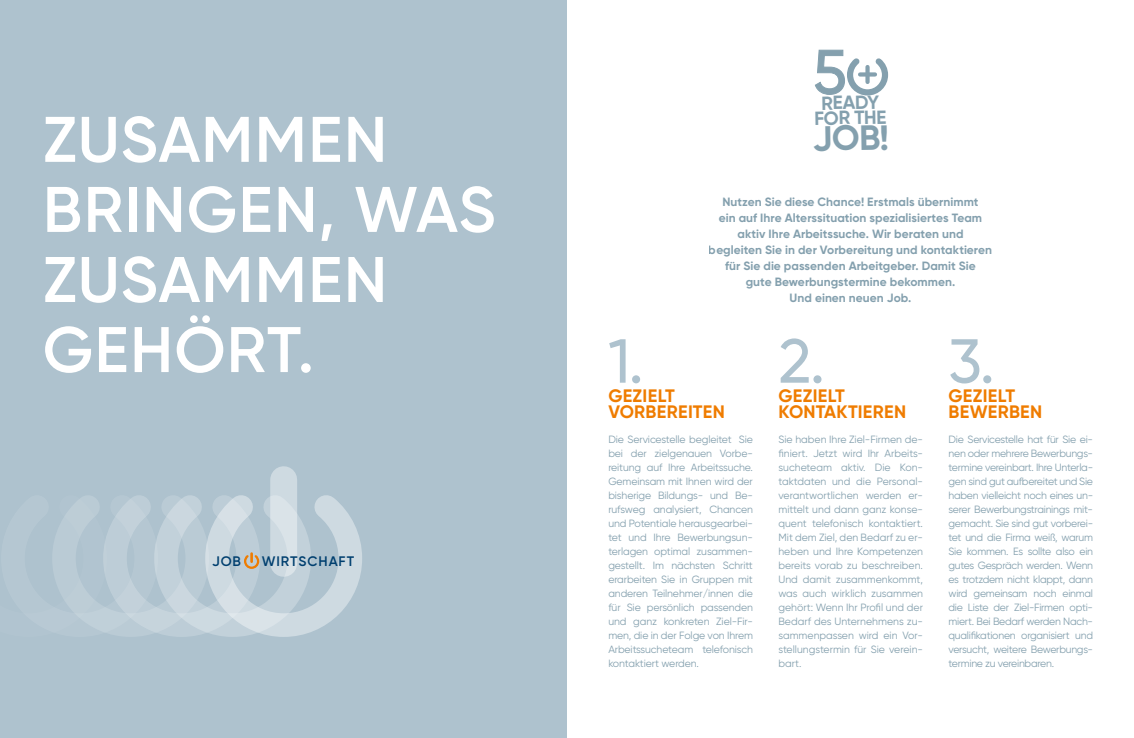
<style>
.page{position:relative;width:1134px;height:738px;background:#fff}
.page>*{position:absolute;margin:0;border:0;box-sizing:border-box;transform-origin:0 0}
.t1{font:600 64.2px/70px "Gilroy";letter-spacing:.02em;color:#fff}
.t2{font:500 62px "Gilroy";color:#aec2ce}
.t3{font:500 62px "Gilroy";color:#84a0ae}
.t4{font:700 35px "Gilroy";color:#84a0ae}
.t5{font:700 19px/15px "Gilroy";color:#84a0ae;text-align:center}
.t6{font:700 18px/16px "Gilroy";letter-spacing:.015em;color:#ef7c00}
.t7{font:600 13.8px "Gilroy";letter-spacing:.065em;color:#003f6f}
.t8{font:700 12px/16px "Gilroy";color:#84a0ae;text-align:center}
.t9{font:10.5px/14px "Gilroy";letter-spacing:-.02em;color:#84a0ae;text-align:justify}
</style>
<div class="page">
<div style="left:0;top:0;width:567px;height:737px;background:#aec2ce"></div>
<svg style="left:815px;top:50px;width:74px;height:46px"></svg>
<div style="left:865px;top:67px;width:5px;height:15px;background:#84a0ae"></div>
<svg style="left:860px;top:72px;width:15px;height:4px"></svg>
<div style="left:632px;top:375px;width:8px;height:8px;border:1px solid #fff;border-radius:50%"></div>
<div style="left:813px;top:375px;width:9px;height:8px;border:1px solid #fff;border-radius:50%"></div>
<div style="left:983px;top:375px;width:8px;height:8px;border:1px solid #fff;border-radius:50%"></div>
<svg style="left:53px;top:473px;width:309px;height:164px"></svg>
<h1 class="t1" style="left:43px;top:104px;width:454px">ZUSAMMEN<br>BRINGEN, WAS<br>ZUSAMMEN<br>GEHÖRT.</h1>
<h3 class="t7" style="left:212px;top:552px;width:30px">JOB</h3>
<h3 class="t7" style="left:262px;top:552px;width:94px">WIRTSCHAFT</h3>
<h2 class="t3" style="left:813px;top:34px;width:35px">5</h2>
<h3 class="t5" style="left:814px;top:95px;width:74px;rotate:-1deg">READY<br>FOR THE</h3>
<h3 class="t4" style="left:812px;top:116px;width:78px;rotate:-1deg">JOB!</h3>
<p class="t8" style="left:709px;top:194px;width:285px">Nutzen Sie diese Chance! Erstmals übernimmt<br>ein auf Ihre Alterssituation spezialisiertes Team aktiv Ihre Arbeitssuche. Wir beraten und<br>begleiten Sie in der Vorbereitung und kontaktieren für Sie die passenden Arbeitgeber. Damit Sie<br>gute Bewerbungstermine bekommen.<br>Und einen neuen Job.</p>
<h2 class="t2" style="left:608px;top:322px;width:37px">1.</h2>
<h3 class="t6" style="left:608px;top:387px;width:118px">GEZIELT<br>VORBEREITEN</h3>
<p class="t9" style="left:608px;top:431px;width:146px">Die Servicestelle begleitet Sie bei der zielgenauen Vorbe&shy;reitung auf Ihre Arbeitssuche.<br>Gemeinsam mit Ihnen wird der bisherige Bildungs- und Be&shy;rufsweg analysiert, Chancen und Potentiale herausgearbei&shy;tet und Ihre Bewerbungsun&shy;terlagen optimal zusammen&shy;gestellt. Im nächsten Schritt erarbeiten Sie in Gruppen mit anderen Teilnehmer/innen die für Sie persönlich passenden und ganz konkreten Ziel-Fir&shy;men, die in der Folge von Ihrem Arbeitssucheteam telefonisch kontaktiert werden.</p>
<h2 class="t2" style="left:778px;top:322px;width:48px">2.</h2>
<h3 class="t6" style="left:778px;top:387px;width:129px">GEZIELT<br>KONTAKTIEREN</h3>
<p class="t9" style="left:778px;top:431px;width:146px">Sie haben Ihre Ziel-Firmen de&shy;finiert. Jetzt wird Ihr Arbeits&shy;sucheteam aktiv. Die Kon&shy;taktdaten und die Personal&shy;verantwortlichen werden er&shy;mittelt und dann ganz konse&shy;quent telefonisch kontaktiert.<br>Mit dem Ziel, den Bedarf zu er&shy;heben und Ihre Kompetenzen bereits vorab zu beschreiben.<br>Und damit zusammenkommt, was auch wirklich zusammen gehört: Wenn Ihr Profil und der Bedarf des Unternehmens zu&shy;sammenpassen wird ein Vor&shy;stellungstermin für Sie verein&shy;bart.</p>
<h2 class="t2" style="left:948px;top:322px;width:48px">3.</h2>
<h3 class="t6" style="left:949px;top:387px;width:95px">GEZIELT<br>BEWERBEN</h3>
<p class="t9" style="left:948px;top:431px;width:146px">Die Servicestelle hat für Sie ei&shy;nen oder mehrere Bewerbungs&shy;termine vereinbart. Ihre Unterla&shy;gen sind gut aufbereitet und Sie haben vielleicht noch eines un&shy;serer Bewerbungstrainings mit&shy;gemacht. Sie sind gut vorberei&shy;tet und die Firma weiß, warum Sie kommen. Es sollte also ein gutes Gespräch werden. Wenn es trotzdem nicht klappt, dann wird gemeinsam noch einmal die Liste der Ziel-Firmen opti&shy;miert. Bei Bedarf werden Nach&shy;qualifikationen organisiert und versucht, weitere Bewerbungs&shy;termine zu vereinbaren.</p>
</div>
